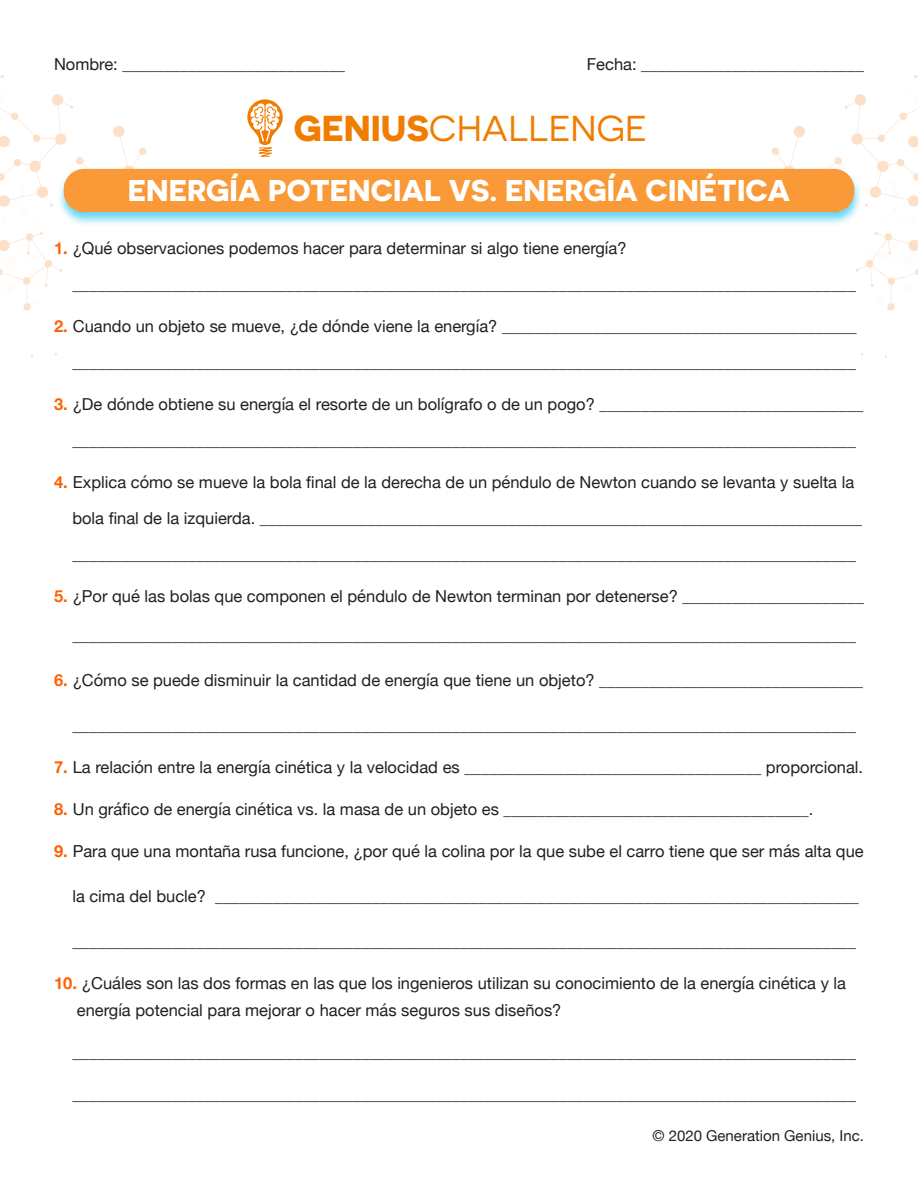
<style>
.page{position:relative;width:918px;height:1188px;background:#fff}
.page>*{position:absolute;margin:0;border:0;box-sizing:border-box;transform-origin:0 0}
.t1{font:36px "Novecentosanswide";color:#f07d00}
.t2{font:700 30px "Novecentosanswide";color:#fff}
.t3{font:16.5px/36px "Helvetica Neue";color:#231f20}
.t4{font:15px "Helvetica Neue";color:#231f20}
.s1{font-weight:700}
.s2{font-weight:700;color:#ff6003}
</style>
<div class="page">
<svg style="left:771px;top:75px;width:147px;height:236px"></svg>
<svg style="left:0;top:75px;width:147px;height:236px"></svg>
<div style="left:57px;top:168px;width:805px;height:59px;background:#09bcf3;opacity:.6"></div>
<div style="left:64px;top:169px;width:790px;height:43px;background:#f99938;border-radius:20px"></div>
<svg style="left:247px;top:99px;width:36px;height:58px"></svg>
<p class="t3" style="left:54px;top:47px;width:293px">Nombre: ___________________________</p>
<p class="t3" style="left:587px;top:47px;width:279px">Fecha: ___________________________</p>
<p class="t1" style="left:294px;top:107px;width:355px"><span class="s1">GENIUS</span>CHALLENGE</p>
<p class="t2" style="left:128px;top:172px;width:664px">ENERGÍA POTENCIAL VS. ENERGÍA CINÉTICA</p>
<p class="t3" style="left:54px;top:231px;width:574px"><span class="s2">1.</span> ¿Qué observaciones podemos hacer para determinar si algo tiene energía?</p>
<p class="t3" style="left:72px;top:267px;width:785px">_______________________________________________________________________________________________</p>
<p class="t3" style="left:54px;top:309px;width:804px"><span class="s2">2.</span> Cuando un objeto se mueve, ¿de dónde viene la energía? ___________________________________________</p>
<p class="t3" style="left:72px;top:345px;width:785px">_______________________________________________________________________________________________</p>
<p class="t3" style="left:54px;top:387px;width:811px"><span class="s2">3.</span> ¿De dónde obtiene su energía el resorte de un bolígrafo o de un pogo? ________________________________</p>
<p class="t3" style="left:72px;top:423px;width:785px">_______________________________________________________________________________________________</p>
<p class="t3" style="left:72px;top:465px;width:791px;text-indent:-18px"><span class="s2">4.</span> Explica cómo se mueve la bola final de la derecha de un péndulo de Newton cuando se levanta y suelta la bola final de la izquierda. _________________________________________________________________________ _______________________________________________________________________________________________</p>
<p class="t3" style="left:54px;top:579px;width:812px"><span class="s2">5.</span> ¿Por qué las bolas que componen el péndulo de Newton terminan por detenerse? ______________________</p>
<p class="t3" style="left:72px;top:618px;width:785px">_______________________________________________________________________________________________</p>
<p class="t3" style="left:54px;top:663px;width:811px"><span class="s2">6.</span> ¿Cómo se puede disminuir la cantidad de energía que tiene un objeto? ________________________________</p>
<p class="t3" style="left:72px;top:708px;width:785px">_______________________________________________________________________________________________</p>
<p class="t3" style="left:54px;top:750px;width:811px"><span class="s2">7.</span> La relación entre la energía cinética y la velocidad es ____________________________________ proporcional.</p>
<p class="t3" style="left:54px;top:792px;width:761px"><span class="s2">8.</span> Un gráfico de energía cinética vs. la masa de un objeto es _____________________________________.</p>
<p class="t3" style="left:54px;top:834px;width:811px"><span class="s2">9.</span> Para que una montaña rusa funcione, ¿por qué la colina por la que sube el carro tiene que ser más alta que</p>
<p class="t3" style="left:72px;top:879px;width:788px">la cima del bucle? ______________________________________________________________________________</p>
<p class="t3" style="left:72px;top:924px;width:785px">_______________________________________________________________________________________________</p>
<p class="t3" style="left:77px;top:971px;width:771px;line-height:27px;text-indent:-23px"><span class="s2">10.</span> ¿Cuáles son las dos formas en las que los ingenieros utilizan su conocimiento de la energía cinética y la energía potencial para mejorar o hacer más seguros sus diseños?</p>
<p class="t3" style="left:72px;top:1035px;width:785px">_______________________________________________________________________________________________</p>
<p class="t3" style="left:72px;top:1077px;width:785px">_______________________________________________________________________________________________</p>
<p class="t4" style="left:653px;top:1125px;width:213px">© 2020 Generation Genius, Inc.</p>
</div>
